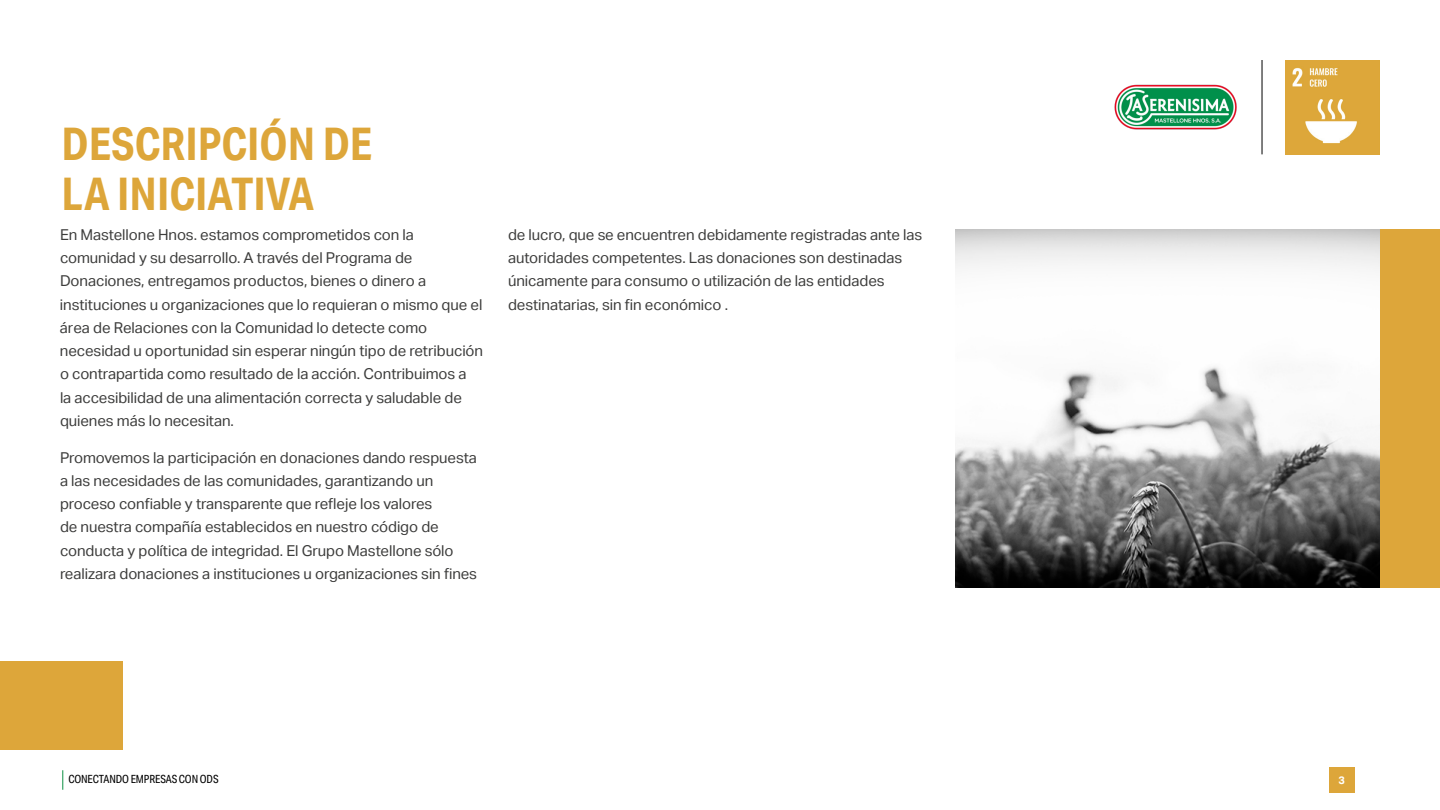
<style>
.page{position:relative;width:1440px;height:810px;background:#fff}
.page>*{position:absolute;margin:0;border:0;box-sizing:border-box;transform-origin:0 0}
.t1{font:700 45px/50.2px "Aktiv Grotesk Cd";color:#dda63a}
.t2{font:15px/23.2px "Aktiv Grotesk";letter-spacing:-.005em;color:#3c3c3b}
.t3{font:11.25px "Aktiv Grotesk Cd";letter-spacing:-.01em;color:#000}
.t4{font:700 10.88px "Aktiv Grotesk";color:#fff}
</style>
<div class="page">
<svg style="left:62px;top:770px;width:1px;height:20px"></svg>
<div style="left:1329px;top:767px;width:25px;height:26px;background:#dda63a"></div>
<img style="left:1285px;top:60px;width:95px;height:95px">
<hr style="left:1262px;top:60px;width:1px;height:94px;background:#000">
<img style="left:1114px;top:84px;width:123px;height:46px">
<img style="left:956px;top:229px;width:424px;height:359px">
<div style="left:0;top:661px;width:123px;height:89px;background:#dda63a"></div>
<div style="left:1380px;top:229px;width:60px;height:359px;background:#dda63a"></div>
<h1 class="t1" style="left:62px;top:118px;width:312px">DESCRIPCIÓN DE<br>LA INICIATIVA</h1>
<p class="t2" style="left:60px;top:223px;width:425px">En Mastellone Hnos. estamos comprometidos con la comunidad y su desarrollo. A través del Programa de Donaciones, entregamos productos, bienes o dinero a instituciones u organizaciones que lo requieran o mismo que el área de Relaciones con la Comunidad lo detecte como necesidad u oportunidad sin esperar ningún tipo de retribución o contrapartida como resultado de la acción. Contribuimos a<br>la accesibilidad de una alimentación correcta y saludable de quienes más lo necesitan.</p>
<p class="t2" style="left:60px;top:446px;width:419px">Promovemos la participación en donaciones dando respuesta a las necesidades de las comunidades, garantizando un proceso confiable y transparente que refleje los valores<br>de nuestra compañía establecidos en nuestro código de conducta y política de integridad. El Grupo Mastellone sólo realizara donaciones a instituciones u organizaciones sin fines</p>
<p class="t2" style="left:508px;top:223px;width:416px">de lucro, que se encuentren debidamente registradas ante las autoridades competentes. Las donaciones son destinadas únicamente para consumo o utilización de las entidades destinatarias, sin fin económico .</p>
<p class="t3" style="left:68px;top:773px;width:152px">CONECTANDO EMPRESAS CON ODS</p>
<p class="t4" style="left:1338px;top:774px;width:8px">3</p>
</div>
